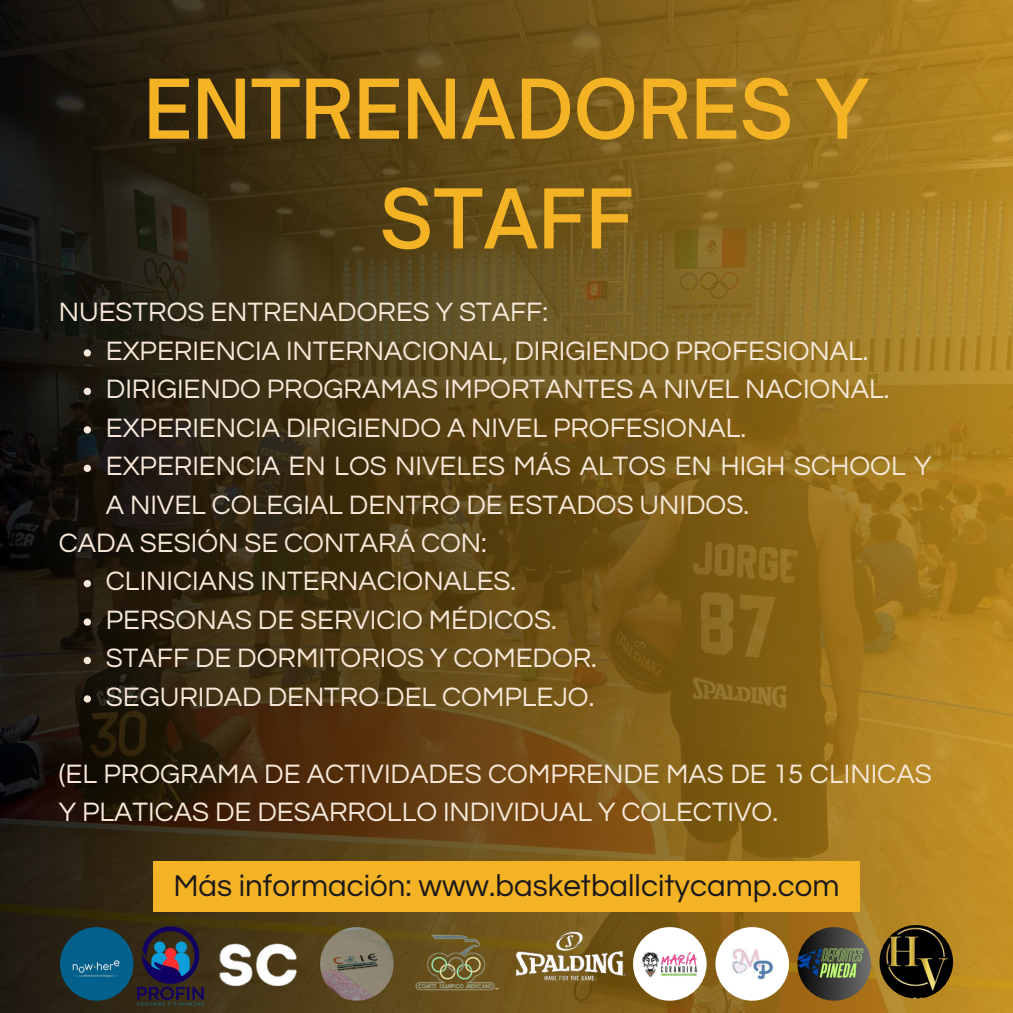
<style>
.page{position:relative;width:1013px;height:1013px;background:#fff}
.page>*{position:absolute;margin:0;border:0;box-sizing:border-box;transform-origin:0 0}
.t1{font:500 78.75px/109.8px "Open Sauce One";color:#f4b324;text-align:center}
.t2{font:31.25px "Questrial";color:#1c191a}
.t3{font:27.62px/38.4px "Questrial";color:#f6e7d8}
</style>
<div class="page">
<img style="left:0;top:0;width:1012px;height:1012px">
<svg style="left:84px;top:349px;width:7px;height:7px"></svg>
<svg style="left:84px;top:388px;width:7px;height:7px"></svg>
<svg style="left:84px;top:426px;width:7px;height:7px"></svg>
<svg style="left:84px;top:464px;width:7px;height:8px"></svg>
<svg style="left:84px;top:580px;width:7px;height:7px"></svg>
<svg style="left:84px;top:618px;width:7px;height:7px"></svg>
<svg style="left:84px;top:657px;width:7px;height:7px"></svg>
<svg style="left:84px;top:695px;width:7px;height:7px"></svg>
<div style="left:153px;top:860px;width:706px;height:51px;background:#f4b324"></div>
<img style="left:210px;top:927px;width:98px;height:73px">
<img style="left:523px;top:912px;width:109px;height:99px">
<img style="left:388px;top:911px;width:135px;height:101px">
<img style="left:133px;top:920px;width:77px;height:88px">
<img style="left:633px;top:927px;width:73px;height:73px;border-radius:50%">
<img style="left:715px;top:927px;width:74px;height:73px;border-radius:50%">
<img style="left:797px;top:927px;width:74px;height:73px;border-radius:50%">
<img style="left:60px;top:927px;width:73px;height:73px;border-radius:50%">
<img style="left:879px;top:925px;width:74px;height:73px;border-radius:50%">
<img style="left:320px;top:927px;width:73px;height:73px;border-radius:50%">
<p class="t1" style="left:144px;top:54px;width:727px">ENTRENADORES Y<br>STAFF</p>
<h1 class="t3" style="left:59px;top:294px;width:491px">NUESTROS ENTRENADORES Y STAFF:</h1>
<h3 class="t3" style="left:106px;top:332px;width:764px">EXPERIENCIA INTERNACIONAL, DIRIGIENDO PROFESIONAL.</h3>
<p class="t3" style="left:106px;top:370px;width:785px">DIRIGIENDO PROGRAMAS IMPORTANTES A NIVEL NACIONAL.</p>
<p class="t3" style="left:106px;top:409px;width:641px">EXPERIENCIA DIRIGIENDO A NIVEL PROFESIONAL.</p>
<p class="t3" style="left:106px;top:447px;width:827px">EXPERIENCIA EN LOS NIVELES MÁS ALTOS EN HIGH SCHOOL Y<br>A NIVEL COLEGIAL DENTRO DE ESTADOS UNIDOS.</p>
<p class="t3" style="left:59px;top:524px;width:429px">CADA SESIÓN SE CONTARÁ CON:</p>
<h3 class="t3" style="left:106px;top:562px;width:412px">CLINICIANS INTERNACIONALES.</h3>
<p class="t3" style="left:106px;top:601px;width:452px">PERSONAS DE SERVICIO MÉDICOS.</p>
<p class="t3" style="left:106px;top:639px;width:492px">STAFF DE DORMITORIOS Y COMEDOR.</p>
<p class="t3" style="left:106px;top:678px;width:490px">SEGURIDAD DENTRO DEL COMPLEJO.</p>
<p class="t3" style="left:59px;top:755px;width:874px">(EL PROGRAMA DE ACTIVIDADES COMPRENDE MAS DE 15 CLINICAS<br>Y PLATICAS DE DESARROLLO INDIVIDUAL Y COLECTIVO.</p>
<h3 class="t2" style="left:173px;top:869px;width:667px">Más información: www.basketballcitycamp.com</h3>
</div>
